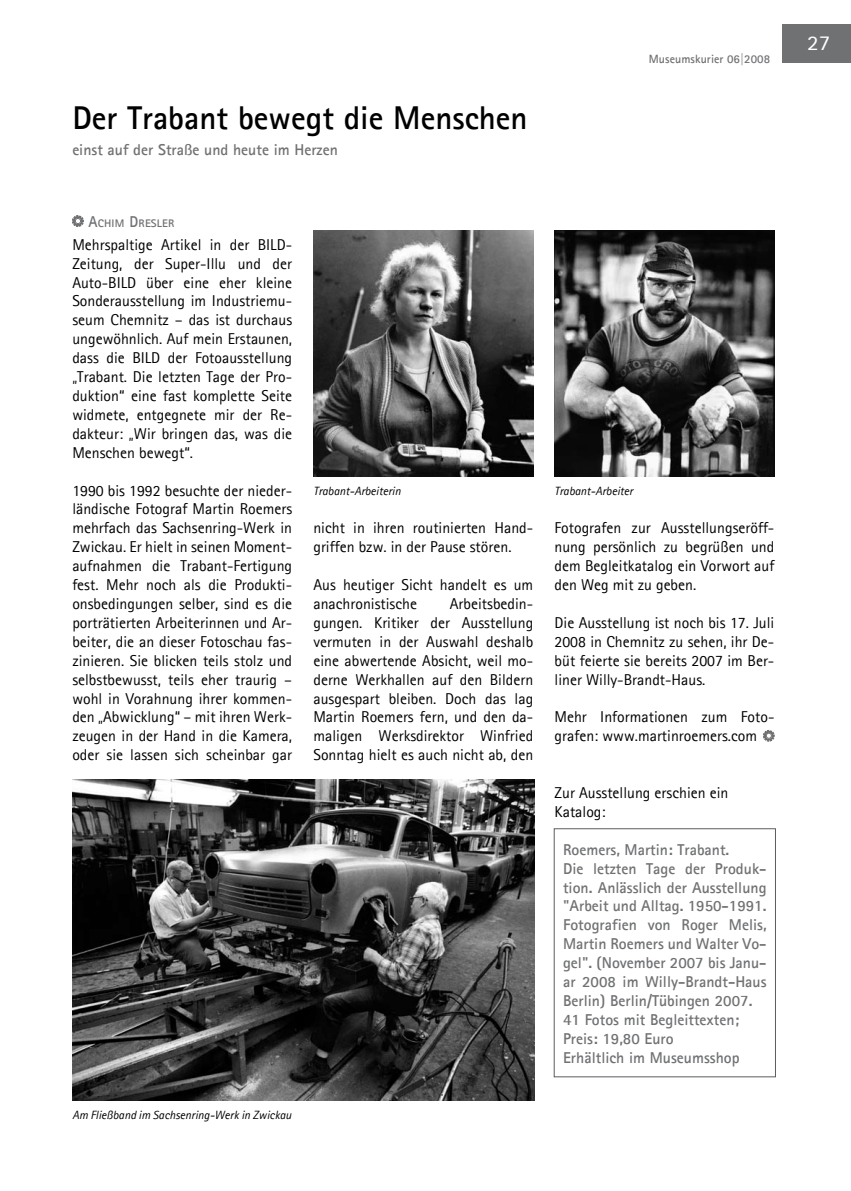
<style>
.page{position:relative;width:851px;height:1191px;background:#fff}
.page>*{position:absolute;margin:0;border:0;box-sizing:border-box;transform-origin:0 0}
.t1{font:700 33px "Agfa Rotis Sans Serif";color:#000}
.t2{font:21px "Agfa Rotis Sans Serif";color:#fff;scale:1.1 1}
.t3{font:15.75px/18.9px "Agfa Rotis Sans Serif";color:#000;text-align:justify}
.t4{font:700 15.75px/18.9px "Agfa Rotis Sans Serif";color:#707173}
.t5{font:italic 12px "Agfa Rotis Sans Serif";color:#000}
.t6{font:700 12px "Agfa Rotis Sans Serif";letter-spacing:.005em;color:#707173}
.t7{font:700 10.95px "Agfa Rotis Sans Serif";letter-spacing:.015em;color:#707173;scale:1.05 1}
.s1{font-size:15.75px}
</style>
<div class="page">
<svg style="left:72px;top:216px;width:11px;height:10px"></svg>
<img style="left:72px;top:779px;width:462px;height:321px">
<img style="left:554px;top:231px;width:220px;height:245px">
<img style="left:313px;top:231px;width:220px;height:245px">
<div style="left:782px;top:24px;width:68px;height:39px;background:#707173"></div>
<div style="left:553px;top:828px;width:222px;height:249px;border:1px solid #5d5d5f"></div>
<svg style="left:763px;top:730px;width:11px;height:11px"></svg>
<h1 class="t1" style="left:72px;top:97px;width:457px">Der Trabant bewegt die Menschen</h1>
<p class="t4" style="left:72px;top:139px;width:267px">einst auf der Straße und heute im Herzen</p>
<p class="t7" style="left:88px;top:216px;width:83px"><span class="s1">A</span>CHIM <span class="s1">D</span> RESLER</p>
<p class="t6" style="left:648px;top:51px;width:123px">Museumskurier 06|2008</p>
<p class="t3" style="left:72px;top:235px;width:221px">Mehrspaltige Artikel in der BILD-Zeitung, der Super-Illu und der Auto-BILD über eine eher kleine Sonderausstellung im Industriemu&shy;seum Chemnitz – das ist durchaus ungewöhnlich. Auf mein Erstaunen, dass die BILD der Fotoausstellung „Trabant. Die letzten Tage der Pro&shy;duktion“ eine fast komplette Seite widmete, entgegnete mir der Re&shy;dakteur: „Wir bringen das, was die Menschen bewegt“.</p>
<p class="t3" style="left:72px;top:480px;width:221px">1990 bis 1992 besuchte der nieder&shy;ländische Fotograf Martin Roemers mehrfach das Sachsenring-Werk in Zwickau. Er hielt in seinen Moment&shy;aufnahmen die Trabant-Fertigung fest. Mehr noch als die Produkti&shy;onsbedingungen selber, sind es die porträtierten Arbeiterinnen und Ar&shy;beiter, die an dieser Fotoschau fas&shy;zinieren. Sie blicken teils stolz und selbstbewusst, teils eher traurig – wohl in Vorahnung ihrer kommen&shy;den „Abwicklung“ – mit ihren Werk&shy;zeugen in der Hand in die Kamera, oder sie lassen sich scheinbar gar</p>
<p class="t5" style="left:72px;top:1107px;width:221px">Am Fließband im Sachsenring-Werk in Zwickau</p>
<p class="t5" style="left:313px;top:484px;width:89px">Trabant-Arbeiterin</p>
<p class="t5" style="left:554px;top:484px;width:80px">Trabant-Arbeiter</p>
<p class="t3" style="left:313px;top:518px;width:221px">nicht in ihren routinierten Hand&shy;griffen bzw. in der Pause stören.</p>
<p class="t3" style="left:313px;top:575px;width:221px">Aus heutiger Sicht handelt es um anachronistische</p>
<p class="t3" style="left:313px;top:594px;width:221px;text-indent:136px">Arbeitsbedin&shy;gungen. Kritiker der Ausstellung vermuten in der Auswahl deshalb eine abwertende Absicht, weil mo&shy;derne Werkhallen auf den Bildern ausgespart bleiben. Doch das lag Martin Roemers fern, und den da&shy;maligen Werksdirektor Winfried Sonntag hielt es auch nicht ab, den</p>
<p class="t3" style="left:554px;top:518px;width:221px">Fotografen zur Ausstellungseröff&shy;nung persönlich zu begrüßen und dem Begleitkatalog ein Vorwort auf den Weg mit zu geben.</p>
<p class="t3" style="left:554px;top:613px;width:221px">Die Ausstellung ist noch bis 17. Juli 2008 in Chemnitz zu sehen, ihr De&shy;büt feierte sie bereits 2007 im Ber&shy;liner Willy-Brandt-Haus.</p>
<p class="t3" style="left:554px;top:707px;width:221px">Mehr Informationen zum Foto&shy;grafen: www.martinroemers.com</p>
<p class="t3" style="left:554px;top:783px;width:175px">Zur Ausstellung erschien ein<br>Katalog:</p>
<p class="t4" style="left:563px;top:839px;width:205px">Roemers, Martin: Trabant.<br>Die letzten Tage der Produk&shy;tion. Anlässlich der Ausstellung "Arbeit und Alltag. 1950-1991.<br>Fotografien von Roger Melis,<br>Martin Roemers und Walter Vo&shy;gel". (November 2007 bis Janu&shy;ar 2008 im Willy-Brandt-Haus<br>Berlin) Berlin/Tübingen 2007.<br>41 Fotos mit Begleittexten;<br>Preis: 19,80 Euro<br>Erhältlich im Museumsshop</p>
<h2 class="t2" style="left:807px;top:30px;width:23px">27</h2>
</div>
